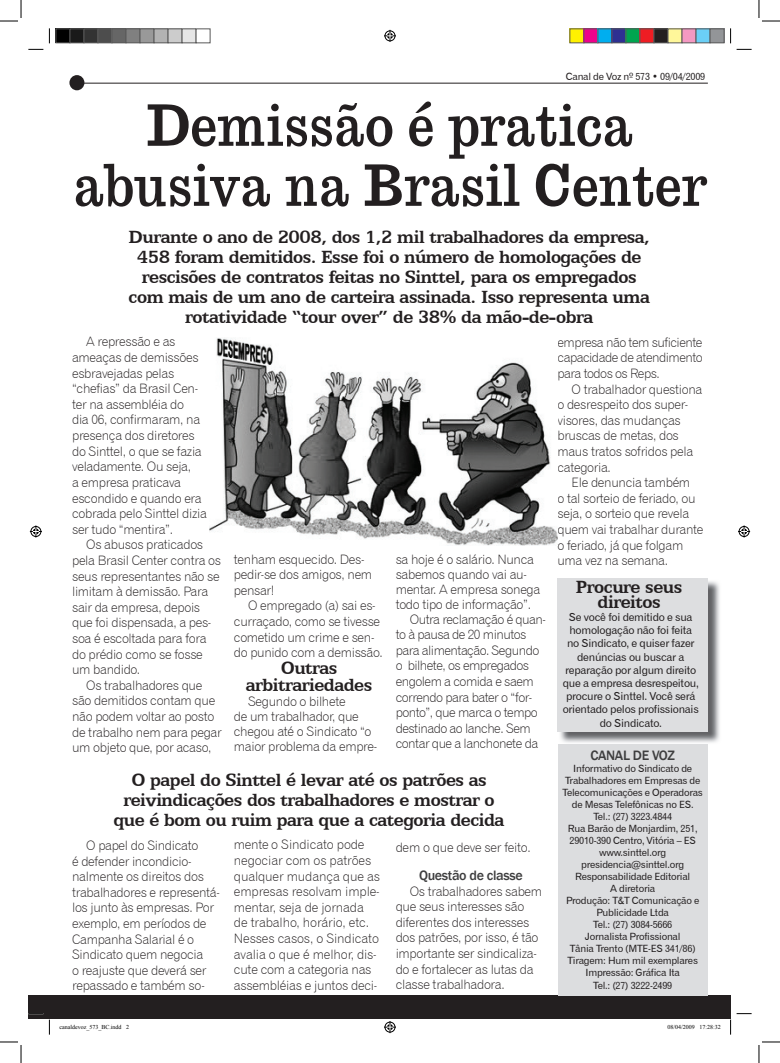
<style>
.page{position:relative;width:780px;height:1063px;background:#fff}
.page>*{position:absolute;margin:0;border:0;box-sizing:border-box;transform-origin:0 0}
.t1{font:60px/60px "Egyptian 710 BT Regular A";letter-spacing:-.025em;color:#231f20;text-align:center}
.t2{font:700 20px/20px "Egyptian 505 BT";letter-spacing:-.025em;color:#231f20;text-align:center}
.t3{font:500 14px "Franklin Gothic";letter-spacing:-.025em;color:#3e3e3f}
.t4{font:13px/15.6px "Gothic 720 BT Light B";letter-spacing:-.025em;color:#231f20}
.t5{font:11px/13.2px "Gothic 720 BT Roman B";letter-spacing:-.025em;color:#231f20;text-align:center}
.t6{font:10px/12px "Gothic 720 BT Roman B";letter-spacing:-.025em;color:#231f20;text-align:center}
.t7{font:6px "Times New Roman";color:#000}
</style>
<div class="page">
<div style="left:69px;top:75px;width:15px;height:15px;background:#231f20;border-radius:50%"></div>
<hr style="left:70px;top:83px;width:637px;height:1px;background:#231f20">
<div style="left:28px;top:995px;width:702px;height:23px;background:#231f20"></div>
<div style="left:557px;top:744px;width:150px;height:251px;background:#dcdddf"></div>
<img style="left:209px;top:338px;width:348px;height:207px">
<img style="left:558px;top:579px;width:162px;height:168px">
<img style="left:558px;top:744px;width:149px;height:3px">
<div style="left:557px;top:578px;width:150px;height:153px;background:#dddee0"></div>
<svg style="left:28px;top:49px;width:15px;height:1px"></svg>
<svg style="left:736px;top:49px;width:15px;height:1px"></svg>
<svg style="left:736px;top:1013px;width:15px;height:1px"></svg>
<svg style="left:49px;top:28px;width:1px;height:15px"></svg>
<svg style="left:49px;top:1019px;width:1px;height:15px"></svg>
<svg style="left:0;top:0;width:22px;height:22px"></svg>
<svg style="left:0;top:1041px;width:22px;height:21px"></svg>
<svg style="left:758px;top:0;width:21px;height:22px"></svg>
<svg style="left:758px;top:1041px;width:21px;height:21px"></svg>
<svg style="left:384px;top:30px;width:12px;height:12px"></svg>
<svg style="left:384px;top:1021px;width:12px;height:12px"></svg>
<svg style="left:30px;top:525px;width:12px;height:12px"></svg>
<svg style="left:738px;top:525px;width:11px;height:12px"></svg>
<div style="left:56px;top:29px;width:14px;height:14px;background:#000"></div>
<div style="left:55px;top:28px;width:15px;height:15px;border:1px solid #595959"></div>
<div style="left:70px;top:29px;width:14px;height:14px;background:#1a1a1a"></div>
<div style="left:69px;top:28px;width:15px;height:15px;border:1px solid #595959"></div>
<div style="left:84px;top:29px;width:14px;height:14px;background:#333"></div>
<div style="left:83px;top:28px;width:15px;height:15px;border:1px solid #595959"></div>
<div style="left:98px;top:29px;width:14px;height:14px;background:#4d4d4d"></div>
<div style="left:97px;top:28px;width:15px;height:15px;border:1px solid #595959"></div>
<div style="left:112px;top:29px;width:14px;height:14px;background:#666"></div>
<div style="left:111px;top:28px;width:15px;height:15px;border:1px solid #595959"></div>
<div style="left:126px;top:29px;width:14px;height:14px;background:#808080"></div>
<div style="left:125px;top:28px;width:15px;height:15px;border:1px solid #595959"></div>
<div style="left:140px;top:29px;width:14px;height:14px;background:#999"></div>
<div style="left:139px;top:28px;width:15px;height:15px;border:1px solid #595959"></div>
<div style="left:154px;top:29px;width:14px;height:14px;background:#b3b3b3"></div>
<div style="left:153px;top:28px;width:15px;height:15px;border:1px solid #595959"></div>
<div style="left:168px;top:29px;width:14px;height:14px;background:#ccc"></div>
<div style="left:167px;top:28px;width:15px;height:15px;border:1px solid #595959"></div>
<div style="left:182px;top:29px;width:14px;height:14px;background:#e6e6e6"></div>
<div style="left:181px;top:28px;width:15px;height:15px;border:1px solid #595959"></div>
<div style="left:195px;top:28px;width:15px;height:15px;border:1px solid #595959"></div>
<div style="left:569px;top:29px;width:14px;height:14px;background:#fff101"></div>
<div style="left:569px;top:28px;width:15px;height:15px;border:1px solid #595959"></div>
<div style="left:583px;top:29px;width:14px;height:14px;background:#ed028c"></div>
<div style="left:583px;top:28px;width:15px;height:15px;border:1px solid #595959"></div>
<div style="left:597px;top:29px;width:14px;height:14px;background:#00aeef"></div>
<div style="left:597px;top:28px;width:15px;height:15px;border:1px solid #595959"></div>
<div style="left:611px;top:29px;width:14px;height:14px;background:#2e3092"></div>
<div style="left:611px;top:28px;width:15px;height:15px;border:1px solid #595959"></div>
<div style="left:625px;top:29px;width:14px;height:14px;background:#00a54f"></div>
<div style="left:625px;top:28px;width:15px;height:15px;border:1px solid #595959"></div>
<div style="left:639px;top:29px;width:14px;height:14px;background:#ee1d23"></div>
<div style="left:639px;top:28px;width:15px;height:15px;border:1px solid #595959"></div>
<div style="left:653px;top:29px;width:14px;height:14px;background:#231f20"></div>
<div style="left:653px;top:28px;width:15px;height:15px;border:1px solid #595959"></div>
<div style="left:667px;top:29px;width:14px;height:14px;background:#fff79a"></div>
<div style="left:667px;top:28px;width:15px;height:15px;border:1px solid #595959"></div>
<div style="left:681px;top:29px;width:14px;height:14px;background:#f499c2"></div>
<div style="left:681px;top:28px;width:15px;height:15px;border:1px solid #595959"></div>
<div style="left:695px;top:29px;width:14px;height:14px;background:#6bcff6"></div>
<div style="left:695px;top:28px;width:15px;height:15px;border:1px solid #595959"></div>
<div style="left:709px;top:29px;width:14px;height:14px;background:#939598"></div>
<div style="left:709px;top:28px;width:15px;height:15px;border:1px solid #595959"></div>
<p class="t6" style="left:565px;top:71px;width:141px">Canal de Voz nº 573 • 09/04/2009</p>
<h1 class="t1" style="left:73px;top:94px;width:635px">Demissão é pratica abusiva na Brasil Center</h1>
<p class="t2" style="left:128px;top:226px;width:522px">Durante o ano de 2008, dos 1,2 mil trabalhadores da empresa, 458 foram demitidos. Esse foi o número de homologações de rescisões de contratos feitas no Sinttel, para os empregados com mais de um ano de carteira assinada. Isso representa uma rotatividade “tour over” de 38% da mão-de-obra</p>
<p class="t4" style="left:72px;top:334px;width:136px;text-indent:14px">A repressão e as ameaças de demissões esbravejadas pelas “chefias” da Brasil Cen&shy;ter na assembléia do<br>dia 06, confirmaram, na presença dos diretores do Sinttel, o que se fazia veladamente. Ou seja,<br>a empresa praticava escondido e quando era cobrada pelo Sinttel dizia ser tudo “mentira”.</p>
<p class="t4" style="left:72px;top:537px;width:150px;text-indent:14px">Os abusos praticados pela Brasil Center contra os seus representantes não se limitam à demissão. Para sair da empresa, depois que foi dispensada, a pes&shy;soa é escoltada para fora do prédio como se fosse um bandido.</p>
<p class="t4" style="left:72px;top:677px;width:151px;text-indent:14px">Os trabalhadores que são demitidos contam que não podem voltar ao posto de trabalho nem para pegar um objeto que, por acaso,</p>
<p class="t4" style="left:557px;top:334px;width:147px;text-align:justify">empresa não tem suficiente capacidade de atendimento para todos os Reps.</p>
<p class="t4" style="left:557px;top:381px;width:146px;text-indent:14px">O trabalhador questiona o desrespeito dos super&shy;visores, das mudanças bruscas de metas, dos maus tratos sofridos pela categoria.</p>
<p class="t4" style="left:557px;top:474px;width:147px;text-indent:14px">Ele denuncia também<br>o tal sorteio de feriado, ou seja, o sorteio que revela quem vai trabalhar durante o feriado, já que folgam uma vez na semana.</p>
<p class="t4" style="left:395px;top:551px;width:140px">sa hoje é o salário. Nunca</p>
<p class="t4" style="left:395px;top:566px;width:132px">sabemos quando vai au-</p>
<p class="t4" style="left:395px;top:581px;width:146px">mentar. A empresa sonega</p>
<p class="t4" style="left:395px;top:596px;width:137px">todo tipo de informação”.</p>
<p class="t4" style="left:409px;top:611px;width:137px">Outra reclamação é quan-</p>
<p class="t4" style="left:395px;top:626px;width:132px">to à pausa de 20 minutos</p>
<p class="t4" style="left:395px;top:642px;width:145px">para alimentação. Segundo</p>
<p class="t4" style="left:395px;top:658px;width:135px">o bilhete, os empregados</p>
<p class="t4" style="left:395px;top:673px;width:139px">engolem a comida e saem</p>
<p class="t4" style="left:395px;top:689px;width:138px">correndo para bater o “for-</p>
<p class="t4" style="left:395px;top:704px;width:143px">ponto”, que marca o tempo</p>
<p class="t4" style="left:395px;top:720px;width:136px">destinado ao lanche. Sem</p>
<p class="t4" style="left:395px;top:736px;width:144px">contar que a lanchonete da</p>
<p class="t4" style="left:234px;top:551px;width:140px">tenham esquecido. Des&shy;pedir-se dos amigos, nem pensar!</p>
<p class="t4" style="left:234px;top:598px;width:150px;text-indent:14px">O empregado (a) sai es&shy;curraçado, como se tivesse cometido um crime e sen&shy;do punido com a demissão.</p>
<h2 class="t2" style="left:246px;top:659px;width:128px;line-height:17px">Outras arbitrariedades</h2>
<p class="t4" style="left:234px;top:694px;width:145px;line-height:15px;text-indent:14px">Segundo o bilhete<br>de um trabalhador, que chegou até o Sindicato “o maior problema da empre-</p>
<h2 class="t2" style="left:575px;top:578px;width:108px;line-height:15px">Procure seus direitos</h2>
<p class="t5" style="left:562px;top:610px;width:138px">Se você foi demitido e sua homologação não foi feita no Sindicato, e quiser fazer denúncias ou buscar a reparação por algum direito que a empresa desrespeitou, procure o Sinttel. Você será orientado pelos profissionais do Sindicato.</p>
<p class="t3" style="left:590px;top:747px;width:86px">CANAL DE VOZ</p>
<p class="t6" style="left:562px;top:762px;width:142px">Informativo do Sindicato de<br>Trabalhadores em Empresas de<br>Telecomunicações e Operadoras de Mesas Telefônicas no ES.<br>Tel.: (27) 3223.4844<br>Rua Barão de Monjardim, 251,<br>29010-390 Centro, Vitória – ES www.sinttel.org presidencia@sinttel.org<br>Responsabilidade Editorial<br>A diretoria<br>Produção: T&amp;T Comunicação e<br>Publicidade Ltda<br>Tel.: (27) 3084-5666<br>Jornalista Profissional<br>Tânia Trento (MTE-ES 341/86)<br>Tiragem: Hum mil exemplares<br>Impressão: Gráfica Ita<br>Tel.: (27) 3222-2499</p>
<h2 class="t2" style="left:113px;top:769px;width:392px">O papel do Sinttel é levar até os patrões as reivindicações dos trabalhadores e mostrar o que é bom ou ruim para que a categoria decida</h2>
<p class="t4" style="left:72px;top:837px;width:149px;text-indent:14px">O papel do Sindicato<br>é defender incondicio&shy;nalmente os direitos dos trabalhadores e representá&shy;los junto às empresas. Por exemplo, em períodos de<br>Campanha Salarial é o<br>Sindicato quem negocia<br>o reajuste que deverá ser repassado e também so-</p>
<p class="t4" style="left:234px;top:836px;width:147px">mente o Sindicato pode negociar com os patrões qualquer mudança que as empresas resolvam imple&shy;mentar, seja de jornada de trabalho, horário, etc.<br>Nesses casos, o Sindicato avalia o que é melhor, dis&shy;cute com a categoria nas assembléias e juntos deci-</p>
<p class="t4" style="left:395px;top:839px;width:136px">dem o que deve ser feito.</p>
<p class="t3" style="left:418px;top:866px;width:105px">Questão de classe</p>
<p class="t4" style="left:395px;top:883px;width:148px;text-indent:14px">Os trabalhadores sabem que seus interesses são diferentes dos interesses dos patrões, por isso, é tão importante ser sindicaliza&shy;do e fortalecer as lutas da classe trabalhadora.</p>
<p class="t7" style="left:59px;top:1022px;width:71px">canaldevoz_573_BC.indd 2</p>
<p class="t7" style="left:667px;top:1022px;width:55px">08/04/2009 17:28:32</p>
</div>
